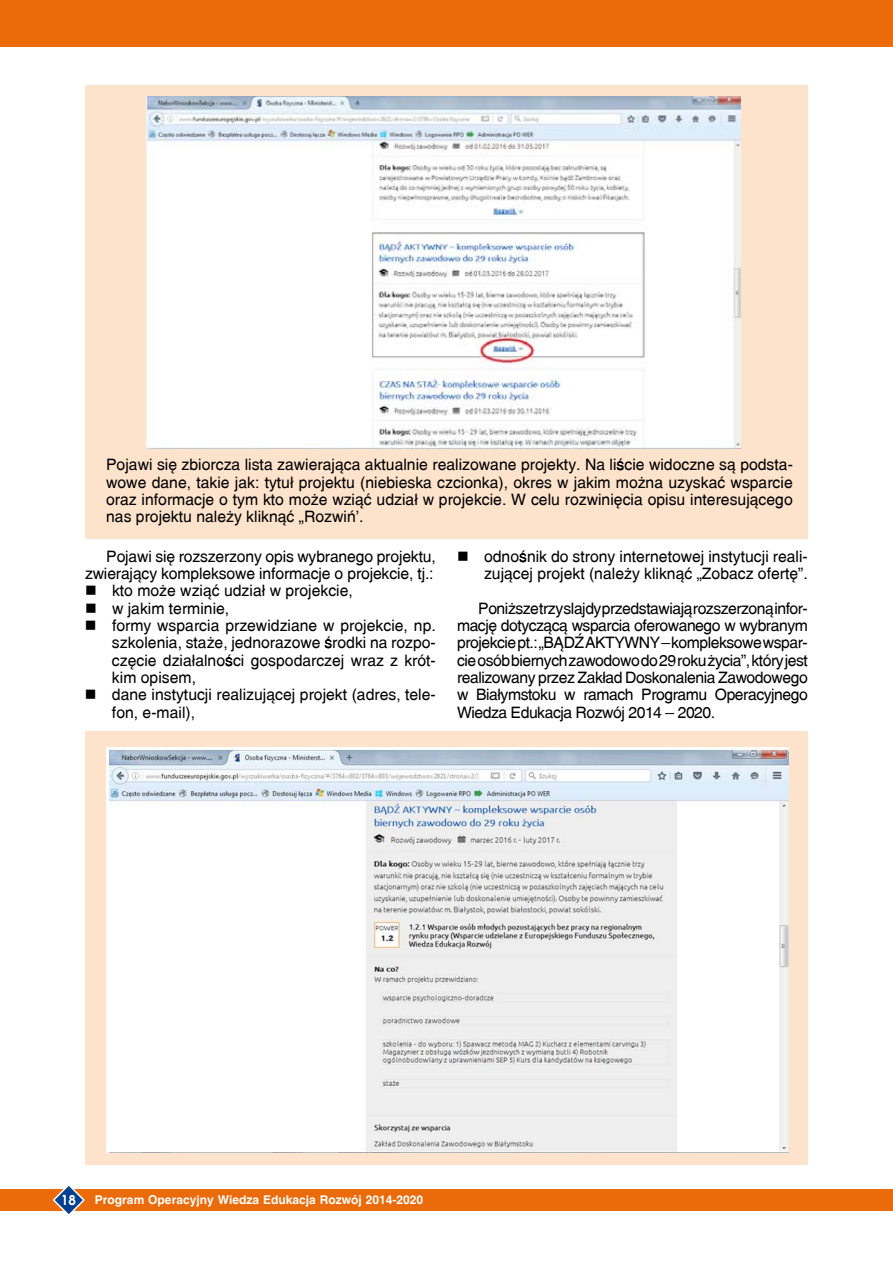
<style>
.page{position:relative;width:893px;height:1263px;background:#fff}
.page>*{position:absolute;margin:0;border:0;box-sizing:border-box;transform-origin:0 0}
.t1{font:15.75px/17.2px "Switzerland";color:#000;text-align:justify}
.t2{font:700 13.5px "Avalon";color:#fff}
.t3{font:700 12px "Switzerland";color:#fff}
</style>
<div class="page">
<div style="left:0;top:1189px;width:893px;height:22px;background:#eb6a0a"></div>
<svg style="left:52px;top:1186px;width:33px;height:28px"></svg>
<div style="left:0;top:0;width:893px;height:46px;background:#eb6a0a"></div>
<div style="left:85px;top:731px;width:723px;height:434px;background:#fde2cc"></div>
<img style="left:107px;top:747px;width:682px;height:405px">
<div style="left:85px;top:85px;width:723px;height:454px;background:#fde2cc"></div>
<img style="left:147px;top:96px;width:593px;height:353px">
<p class="t1" style="left:106px;top:456px;width:688px">Pojawi się zbiorcza lista zawierająca aktualnie realizowane projekty. Na liście widoczne są podsta&shy;wowe dane, takie jak: tytuł projektu (niebieska czcionka), okres w jakim można uzyskać wsparcie oraz informacje o tym kto może wziąć udział w projekcie. W celu rozwinięcia opisu interesującego nas projektu należy kliknąć „Rozwiń’.</p>
<p class="t1" style="left:106px;top:547px;width:331px">Pojawi się rozszerzony opis wybranego projektu,</p>
<p class="t1" style="left:85px;top:565px;width:350px">zwierający kompleksowe informacje o projekcie, tj.:</p>
<p class="t1" style="left:112px;top:582px;width:242px">kto może wziąć udział w projekcie,</p>
<p class="t1" style="left:112px;top:599px;width:119px">w jakim terminie,</p>
<p class="t1" style="left:112px;top:617px;width:325px">formy wsparcia przewidziane w projekcie, np.</p>
<p class="t1" style="left:112px;top:634px;width:325px">szkolenia, staże, jednorazowe środki na rozpo-</p>
<p class="t1" style="left:112px;top:651px;width:325px">częcie działalności gospodarczej wraz z krót-</p>
<p class="t1" style="left:112px;top:669px;width:86px">kim opisem,</p>
<p class="t1" style="left:112px;top:686px;width:325px">dane instytucji realizującej projekt (adres, tele-</p>
<p class="t1" style="left:112px;top:703px;width:85px">fon, e-mail),</p>
<p class="t1" style="left:484px;top:547px;width:325px">odnośnik do strony internetowej instytucji reali&shy;zującej projekt (należy kliknąć „Zobacz ofertę”.</p>
<p class="t1" style="left:457px;top:599px;width:352px;text-indent:21px">Poniższe trzy slajdy przedstawiają rozszerzoną infor&shy;mację dotyczącą wsparcia oferowanego w wybranym projekcie pt.: „BĄDŹ AKTYWNY – kompleksowe wspar&shy;cie osób biernych zawodowo do 29 roku życia”, który jest realizowany przez Zakład Doskonalenia Zawodowego w Białymstoku w ramach Programu Operacyjnego Wiedza Edukacja Rozwój 2014 – 2020.</p>
<p class="t2" style="left:61px;top:1191px;width:17px">18</p>
<p class="t3" style="left:95px;top:1193px;width:330px">Program Operacyjny Wiedza Edukacja Rozwój 2014-2020</p>
</div>
